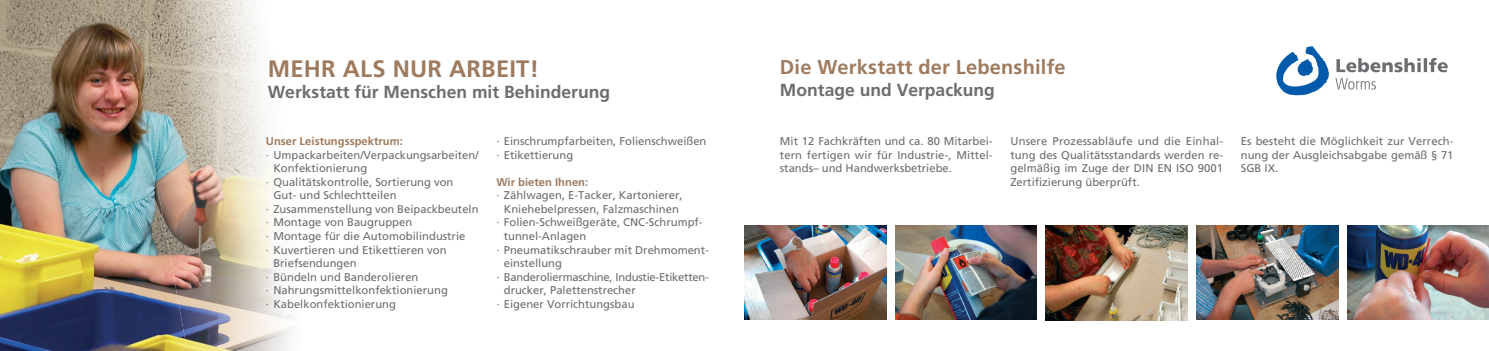
<style>
.page{position:relative;width:1489px;height:351px;background:#fff}
.page>*{position:absolute;margin:0;border:0;box-sizing:border-box;transform-origin:0 0}
.t1{font:700 23.75px "Frutiger LT Std";letter-spacing:.01em;color:#9e7b5e}
.t2{font:700 20px "Frutiger LT Std";letter-spacing:.01em;color:#9e7b5e}
.t3{font:700 17.5px "Frutiger LT Std";color:#6c6d70}
.t4{font:11.25px/13.5px "Frutiger LT Std";color:#6c6d70;text-align:justify}
.t5{font:11.25px "Frutiger LT Std";letter-spacing:-.02em;color:#6c6d70}
.t6{font:700 11.25px "Frutiger LT Std";color:#9e7b5e}
</style>
<div class="page">
<svg style="left:1276px;top:46px;width:52px;height:49px"></svg>
<svg style="left:1335px;top:78px;width:40px;height:12px"></svg>
<svg style="left:1336px;top:58px;width:111px;height:14px"></svg>
<img style="left:744px;top:225px;width:142px;height:95px">
<img style="left:895px;top:225px;width:141px;height:95px">
<img style="left:1045px;top:225px;width:142px;height:96px">
<img style="left:1196px;top:225px;width:142px;height:95px">
<img style="left:1347px;top:225px;width:141px;height:95px">
<img style="left:0;top:0;width:124px;height:351px">
<img style="left:124px;top:0;width:169px;height:351px">
<img style="left:257px;top:127px;width:36px;height:192px">
<img style="left:258px;top:51px;width:35px;height:61px">
<h1 class="t1" style="left:268px;top:55px;width:273px">MEHR ALS NUR ARBEIT!</h1>
<h3 class="t3" style="left:268px;top:82px;width:344px">Werkstatt für Menschen mit Behinderung</h3>
<p class="t6" style="left:266px;top:135px;width:138px">Unser Leistungsspektrum:</p>
<p class="t4" style="left:266px;top:148px;width:214px">· Umpackarbeiten/Verpackungsarbeiten/</p>
<p class="t4" style="left:273px;top:162px;width:95px">Konfektionierung</p>
<p class="t4" style="left:266px;top:175px;width:189px">· Qualitätskontrolle, Sortierung von</p>
<p class="t4" style="left:273px;top:189px;width:125px">Gut- und Schlechtteilen</p>
<p class="t4" style="left:266px;top:202px;width:214px">· Zusammenstellung von Beipackbeuteln</p>
<p class="t4" style="left:266px;top:216px;width:148px">· Montage von Baugruppen</p>
<p class="t4" style="left:266px;top:229px;width:201px">· Montage für die Automobilindustrie</p>
<p class="t4" style="left:266px;top:243px;width:182px">· Kuvertieren und Etikettieren von</p>
<p class="t4" style="left:273px;top:256px;width:85px">Briefsendungen</p>
<p class="t4" style="left:266px;top:270px;width:154px">· Bündeln und Banderolieren</p>
<p class="t4" style="left:266px;top:283px;width:183px">· Nahrungsmittelkonfektionierung</p>
<p class="t4" style="left:266px;top:297px;width:132px">· Kabelkonfektionierung</p>
<p class="t4" style="left:496px;top:135px;width:212px">· Einschrumpfarbeiten, Folienschweißen · Etikettierung</p>
<p class="t6" style="left:496px;top:175px;width:93px">Wir bieten Ihnen:</p>
<p class="t4" style="left:496px;top:189px;width:188px">· Zählwagen, E-Tacker, Kartonierer,</p>
<p class="t4" style="left:504px;top:202px;width:177px">Kniehebelpressen, Falzmaschinen</p>
<p class="t4" style="left:496px;top:216px;width:208px">· Folien-Schweißgeräte, CNC-Schrumpf-</p>
<p class="t4" style="left:504px;top:229px;width:84px">tunnel-Anlagen</p>
<p class="t4" style="left:496px;top:243px;width:214px">· Pneumatikschrauber mit Drehmoment-</p>
<p class="t4" style="left:504px;top:256px;width:60px">einstellung</p>
<p class="t5" style="left:496px;top:270px;width:214px">· Banderoliermaschine, Industie-Etiketten-</p>
<p class="t4" style="left:504px;top:283px;width:133px">drucker, Palettenstrecher</p>
<p class="t4" style="left:496px;top:297px;width:140px">· Eigener Vorrichtungsbau</p>
<h2 class="t2" style="left:780px;top:56px;width:287px">Die Werkstatt der Lebenshilfe</h2>
<h3 class="t3" style="left:780px;top:79px;width:216px">Montage und Verpackung</h3>
<p class="t4" style="left:780px;top:135px;width:214px">Mit 12 Fachkräften und ca. 80 Mitarbei&shy;tern fertigen wir für Industrie-, Mittel&shy;stands– und Handwerksbetriebe.</p>
<p class="t4" style="left:1010px;top:135px;width:214px">Unsere Prozessabläufe und die Einhal&shy;tung des Qualitätsstandards werden re&shy;gelmäßig im Zuge der DIN EN ISO 9001<br>Zertifizierung überprüft.</p>
<p class="t4" style="left:1240px;top:135px;width:214px">Es besteht die Möglichkeit zur Verrech&shy;nung der Ausgleichsabgabe gemäß § 71<br>SGB IX.</p>
</div>
